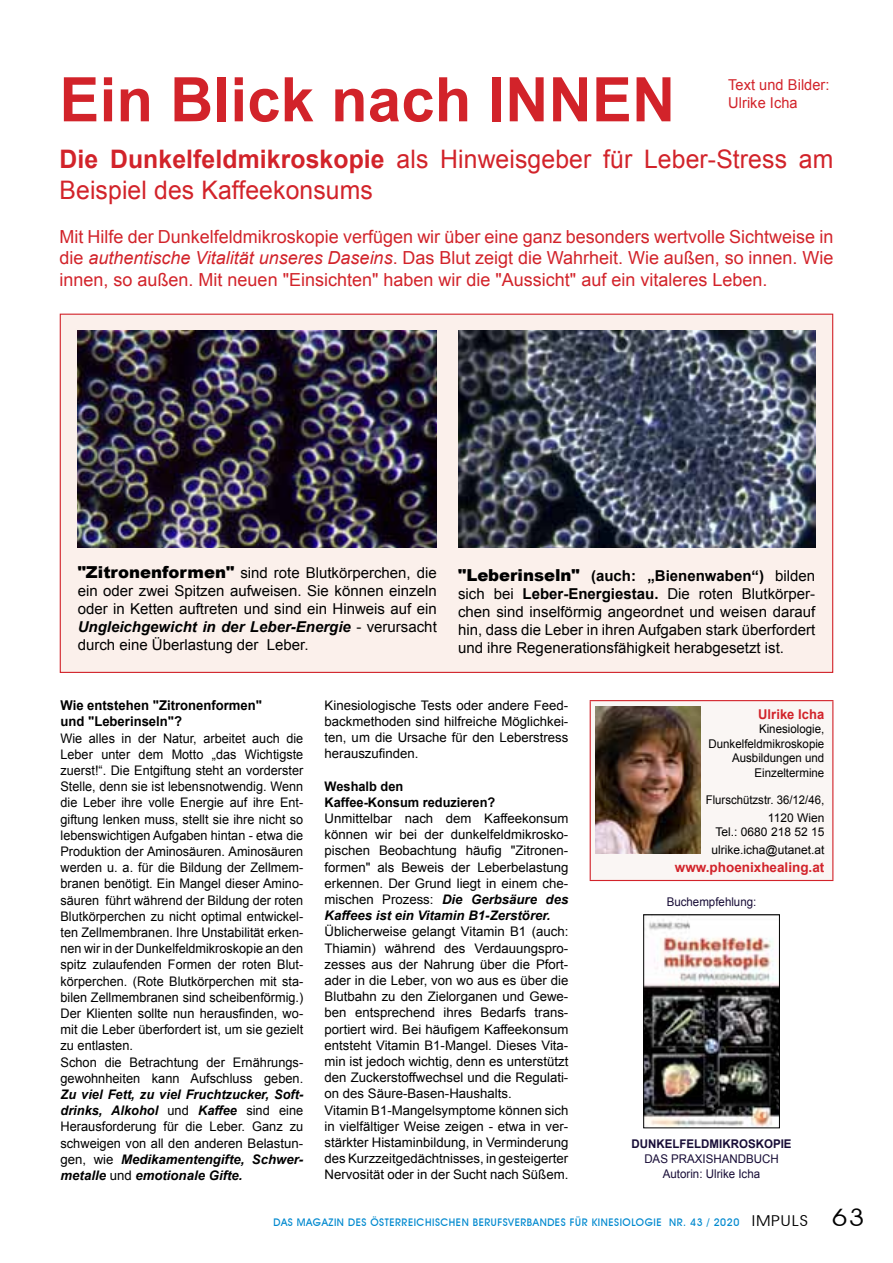
<style>
.page{position:relative;width:893px;height:1263px;background:#fff}
.page>*{position:absolute;margin:0;border:0;box-sizing:border-box;transform-origin:0 0}
.t1{font:700 61.5px "Arial";letter-spacing:.005em;color:#d2232a}
.t2{font:25.5px/30.6px "Arial";letter-spacing:.005em;color:#d2232a}
.t3{font:18px/21.6px "Arial";color:#d2232a;text-align:justify}
.t4{font:15px/18px "Arial";color:#000;text-align:justify}
.t5{font:15px/18px "Arial";letter-spacing:.005em;color:#d2232a}
.t6{font:700 13.5px/16.5px "Arial";color:#000}
.t7{font:700 13.5px "Arial";color:#d2232a}
.t8{font:700 13.5px "Arial";color:#d2232a;scale:.96 1}
.t9{font:13.2px/16.2px "Arial";color:#000;text-align:justify}
.t10{font:13.2px/16.2px "Arial";color:#000;scale:.96 1}
.t11{font:italic 700 13.2px/16.2px "Arial";color:#000;text-align:justify}
.t12{font:700 13.2px/16.2px "Arial";color:#000}
.t13{font:12px/14.4px "Arial";color:#000;text-align:right;scale:.96 1}
.t14{font:12px "Arial";color:#180d37;scale:.96 1}
.t15{font:12px/18px "Arial";color:#000;text-align:center}
.t16{font:12px/18px "Arial";color:#000;text-align:right;scale:.95 1}
.t17{font:700 12px "Arial";color:#180d37;scale:.96 1}
.t18{font:500 10.5px "Avant Garde IT Cby BT";letter-spacing:.05em;color:#0089cf}
.s1{font-weight:700}
.s2{font-style:italic}
.s3{font-weight:900;font-size:16.5px}
.s4{font-weight:700;font-style:italic}
.s5{font-weight:400;font-style:normal}
.s6{font-weight:400;font-size:15px;color:#000}
.s7{font-weight:400;font-size:24px;color:#000}
</style>
<div class="page">
<div style="left:60px;top:314px;width:773px;height:359px;background:#fbf0eb;border:1px solid #d2232a"></div>
<img style="left:78px;top:331px;width:359px;height:217px">
<img style="left:458px;top:331px;width:357px;height:217px">
<div style="left:590px;top:701px;width:243px;height:179px;background:#faf6f4"></div>
<hr style="left:590px;top:700px;width:243px;height:1px;background:#d2232a">
<hr style="left:590px;top:701px;width:1px;height:179px;background:#d2232a">
<hr style="left:832px;top:701px;width:1px;height:179px;background:#d2232a">
<hr style="left:590px;top:880px;width:243px;height:1px;background:#d2232a">
<img style="left:596px;top:706px;width:104px;height:148px">
<img style="left:645px;top:916px;width:133px;height:210px">
<div style="left:643px;top:914px;width:137px;height:214px;border:1px solid #000"></div>
<h1 class="t1" style="left:60px;top:59px;width:617px">Ein Blick nach INNEN</h1>
<h2 class="t2" style="left:60px;top:144px;width:775px"><span class="s1">Die Dunkelfeldmikroskopie</span> als Hinweisgeber für Leber-Stress am<br>Beispiel des Kaffeekonsums</h2>
<p class="t5" style="left:728px;top:76px;width:103px">Text und Bilder:<br>Ulrike Icha</p>
<p class="t3" style="left:60px;top:226px;width:775px">Mit Hilfe der Dunkelfeldmikroskopie verfügen wir über eine ganz besonders wertvolle Sichtweise in die <span class="s2">authentische Vitalität unseres Daseins</span>. Das Blut zeigt die Wahrheit. Wie außen, so innen. Wie innen, so außen. Mit neuen "Einsichten" haben wir die "Aussicht" auf ein vitaleres Leben.</p>
<p class="t4" style="left:78px;top:564px;width:361px"><span class="s3">"Zitronenformen"</span> sind rote Blutkörperchen, die ein oder zwei Spitzen aufweisen. Sie können einzeln oder in Ketten auftreten und sind ein Hinweis auf ein <span class="s4">Ungleichgewicht in der Leber-Energie</span> - verursacht durch eine Überlastung der Leber.</p>
<p class="t4" style="left:458px;top:567px;width:359px"><span class="s3">"Leberinseln"</span> <span class="s1">(auch: „Bienenwaben“)</span> bilden sich bei <span class="s1">Leber-Energiestau.</span> Die roten Blutkörper&shy;chen sind inselförmig angeordnet und weisen darauf hin, dass die Leber in ihren Aufgaben stark überfordert und ihre Regenerationsfähigkeit herabgesetzt ist.</p>
<p class="t6" style="left:61px;top:697px;width:203px">Wie entstehen "Zitronenformen" und "Leberinseln"?</p>
<p class="t10" style="left:61px;top:730px;width:254px">Wie alles in der Natur, arbeitet auch die Leber unter dem Motto „das Wichtigste zuerst!“. Die Entgiftung steht an vorderster Stelle, denn sie ist lebensnotwendig. Wenn die Leber ihre volle Energie auf ihre Ent&shy;giftung lenken muss, stellt sie ihre nicht so lebenswichtigen Aufgaben hintan - etwa die Produktion der Aminosäuren. Aminosäuren werden u. a. für die Bildung der Zellmem&shy;branen benötigt. Ein Mangel dieser Amino&shy;säuren führt während der Bildung der roten Blutkörperchen zu nicht optimal entwickel&shy;ten Zellmembranen. Ihre Unstabilität erken&shy;nen wir in der Dunkelfeldmikroskopie an den spitz zulaufenden Formen der roten Blut&shy;körperchen. (Rote Blutkörperchen mit sta&shy;bilen Zellmembranen sind scheibenförmig.)<br>Der Klienten sollte nun herausfinden, wo&shy;mit die Leber überfordert ist, um sie gezielt zu entlasten.<br>Schon die Betrachtung der Ernährungs&shy;gewohnheiten kann Aufschluss geben.</p>
<p class="t11" style="left:61px;top:1087px;width:244px">Zu viel Fett, zu viel Fruchtzucker, Soft&shy;drinks, Alkohol <span class="s5">und</span> Kaffee <span class="s5">sind eine Herausforderung für die Leber. Ganz zu schweigen von all den anderen Belastun&shy;gen, wie</span> Medikamentengifte, Schwer&shy;metalle <span class="s5">und</span> emotionale Gifte.</p>
<p class="t9" style="left:325px;top:697px;width:245px">Kinesiologische Tests oder andere Feed&shy;backmethoden sind hilfreiche Möglichkei&shy;ten, um die Ursache für den Leberstress herauszufinden.</p>
<p class="t12" style="left:325px;top:778px;width:172px">Weshalb den<br>Kaffee-Konsum reduzieren?</p>
<p class="t9" style="left:325px;top:810px;width:245px">Unmittelbar nach dem Kaffeekonsum können wir bei der dunkelfeldmikrosko&shy;pischen Beobachtung häufig "Zitronen&shy;formen" als Beweis der Leberbelastung erkennen. Der Grund liegt in einem che&shy;mischen Prozess: <span class="s4">Die Gerbsäure des Kaffees ist ein Vitamin B1-Zerstörer.</span></p>
<p class="t9" style="left:325px;top:924px;width:245px;text-align:left">Üblicherweise gelangt Vitamin B1 (auch:<br>Thiamin) während des Verdauungspro&shy;zesses aus der Nahrung über die Pfort&shy;ader in die Leber, von wo aus es über die Blutbahn zu den Zielorganen und Gewe&shy;ben entsprechend ihres Bedarfs trans&shy;portiert wird. Bei häufigem Kaffeekonsum entsteht Vitamin B1-Mangel. Dieses Vita&shy;min ist jedoch wichtig, denn es unterstützt den Zuckerstoffwechsel und die Regulati&shy;on des Säure-Basen-Haushalts.<br>Vitamin B1-Mangelsymptome können sich in vielfältiger Weise zeigen - etwa in ver&shy;stärkter Histaminbildung, in Verminderung des Kurzzeitgedächtnisses, in gesteigerter Nervosität oder in der Sucht nach Süßem.</p>
<p class="t8" style="left:758px;top:705px;width:70px">Ulrike Icha</p>
<p class="t13" style="left:708px;top:722px;width:122px">Kinesiologie,<br>Dunkelfeldmikroskopie<br>Ausbildungen und<br>Einzeltermine</p>
<p class="t16" style="left:706px;top:790px;width:126px">Flurschützstr. 36/12/46,<br>1120 Wien</p>
<p class="t15" style="left:711px;top:823px;width:114px">Tel.: 0680 218 52 15 ulrike.icha@utanet.at</p>
<p class="t7" style="left:675px;top:858px;width:151px">www.phoenixhealing.at</p>
<p class="t14" style="left:667px;top:894px;width:95px">Buchempfehlung:</p>
<p class="t17" style="left:631px;top:1136px;width:168px">DUNKELFELDMIKROSKOPIE</p>
<p class="t14" style="left:644px;top:1151px;width:90px">Das PraxISHandbu</p>
<p class="t14" style="left:762px;top:1151px;width:17px">ch</p>
<p class="t14" style="left:663px;top:1166px;width:103px">Autorin: Ulrike Icha</p>
<p class="t18" style="left:274px;top:1216px;width:593px">DAS MAGAZIN DES ÖSTERREICHISCHEN BERUFSVERBANDES FÜR KINESIOLOGIE NR. 43 / 2020 <span class="s6">IMPULS</span> <span class="s7">63</span></p>
</div>
